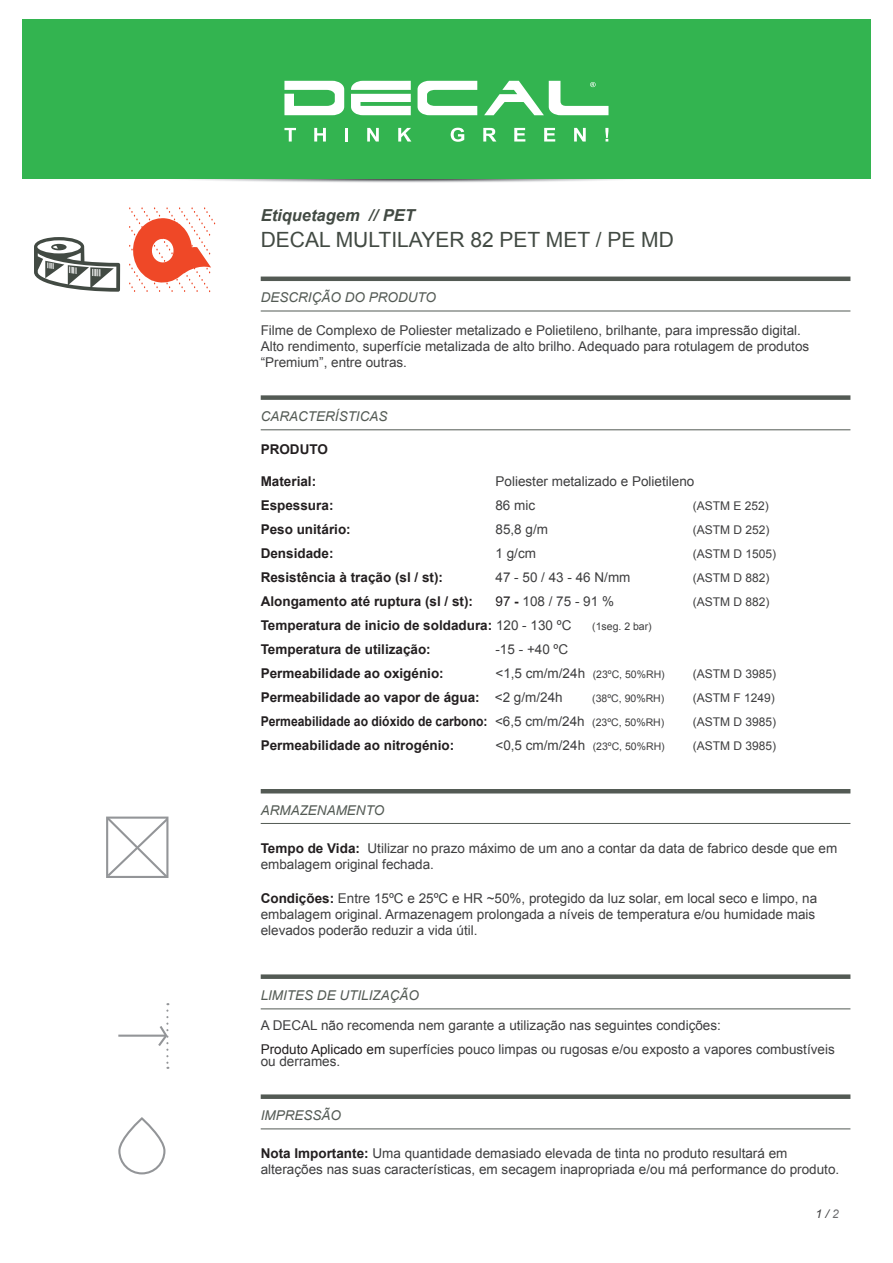
<style>
.page{position:relative;width:893px;height:1263px;background:#fff}
.page>*{position:absolute;margin:0;border:0;box-sizing:border-box;transform-origin:0 0}
.t1{font:21px "Arial";color:#424a43}
.t2{font:italic 700 16.5px "Arial";color:#424a43}
.t3{font:13.5px/16.2px "Arial";color:#3e3e3f}
.t4{font:700 13.5px "Arial";color:#231f20}
.t5{font:italic 13.5px "Arial";color:#535a54}
.t6{font:700 13.5px "Arial";color:#231f20;scale:.9 1}
.t7{font:12px "Arial";color:#3e3e3f}
.t8{font:italic 12px "Arial";color:#3e3e3f}
.t9{font:10.5px "Arial";color:#3e3e3f}
.s1{color:#231f20}
.s2{font-weight:700;color:#231f20}
.s3{font-weight:400;color:#3e3e3f}
.s4{font-size:10.5px}
.s5{font-weight:400;font-size:10.5px;color:#3e3e3f}
.s6{color:#6c6d70}
</style>
<div class="page">
<img style="left:188px;top:179px;width:437px;height:4px">
<div style="left:22px;top:19px;width:849px;height:160px;background:#33b450"></div>
<hr style="left:261px;top:277px;width:589px;height:4px;background:#535a54">
<hr style="left:261px;top:311px;width:589px;height:1px;background:#535a54">
<div style="left:261px;top:395px;width:589px;height:5px;background:#535a54"></div>
<hr style="left:261px;top:430px;width:589px;height:1px;background:#535a54">
<hr style="left:261px;top:789px;width:589px;height:4px;background:#535a54">
<hr style="left:261px;top:823px;width:589px;height:1px;background:#535a54">
<div style="left:261px;top:974px;width:589px;height:5px;background:#535a54"></div>
<hr style="left:261px;top:1009px;width:589px;height:1px;background:#535a54">
<div style="left:261px;top:1094px;width:589px;height:5px;background:#535a54"></div>
<hr style="left:261px;top:1129px;width:589px;height:1px;background:#535a54">
<svg style="left:284px;top:81px;width:60px;height:34px"></svg>
<svg style="left:351px;top:81px;width:60px;height:34px"></svg>
<svg style="left:418px;top:81px;width:59px;height:34px"></svg>
<svg style="left:484px;top:81px;width:124px;height:34px"></svg>
<svg style="left:284px;top:128px;width:12px;height:14px"></svg>
<svg style="left:314px;top:128px;width:12px;height:14px"></svg>
<hr style="left:345px;top:128px;width:3px;height:14px;background:#fff">
<svg style="left:367px;top:128px;width:12px;height:14px"></svg>
<svg style="left:398px;top:128px;width:13px;height:14px"></svg>
<svg style="left:451px;top:128px;width:13px;height:14px"></svg>
<svg style="left:483px;top:128px;width:13px;height:14px"></svg>
<svg style="left:514px;top:128px;width:11px;height:14px"></svg>
<svg style="left:544px;top:128px;width:11px;height:14px"></svg>
<svg style="left:574px;top:128px;width:12px;height:14px"></svg>
<svg style="left:605px;top:128px;width:3px;height:14px"></svg>
<svg style="left:106px;top:816px;width:63px;height:62px"></svg>
<svg style="left:34px;top:237px;width:86px;height:55px"></svg>
<svg style="left:129px;top:207px;width:86px;height:85px"></svg>
<hr style="left:118px;top:1034px;width:48px;height:3px;background:#939598">
<svg style="left:156px;top:1003px;width:13px;height:66px"></svg>
<div style="left:118px;top:1117px;width:47px;height:57px;border:2px solid #939598;border-radius:23px"></div>
<p class="t2" style="left:261px;top:205px;width:156px">Etiquetagem // PET</p>
<h1 class="t1" style="left:261px;top:225px;width:415px">DECAL MULTILAYER 82 PET MET / PE MD</h1>
<p class="t5" style="left:261px;top:289px;width:177px">DESCRIÇÃO DO PRODUTO</p>
<p class="t3" style="left:261px;top:322px;width:550px">Filme de Complexo de Poliester metalizado e Polietileno, brilhante, para impressão digital.<br>Alto rendimento, superfície metalizada de alto brilho. Adequado para rotulagem de produtos “Premium”, entre outras.</p>
<p class="t5" style="left:261px;top:408px;width:128px">CARACTERÍSTICAS</p>
<p class="t4" style="left:261px;top:440px;width:69px">PRODUTO</p>
<p class="t4" style="left:261px;top:472px;width:57px">Material:</p>
<p class="t3" style="left:495px;top:473px;width:200px">Poliester metalizado e Polietileno</p>
<p class="t4" style="left:261px;top:496px;width:74px">Espessura:</p>
<p class="t3" style="left:495px;top:497px;width:41px">86 mic</p>
<p class="t7" style="left:693px;top:498px;width:78px">(ASTM E 252)</p>
<p class="t4" style="left:261px;top:520px;width:92px">Peso unitário:</p>
<p class="t3" style="left:495px;top:521px;width:54px">85,8 g/m</p>
<p class="t7" style="left:693px;top:522px;width:78px">(ASTM D 252)</p>
<p class="t4" style="left:261px;top:544px;width:74px">Densidade:</p>
<p class="t3" style="left:495px;top:545px;width:42px">1 g/cm</p>
<p class="t7" style="left:693px;top:546px;width:85px">(ASTM D 1505)</p>
<p class="t4" style="left:261px;top:568px;width:184px">Resistência à tração (sl / st):</p>
<p class="t3" style="left:495px;top:569px;width:137px">47 - 50 / 43 - 46 N/mm</p>
<p class="t7" style="left:693px;top:570px;width:78px">(ASTM D 882)</p>
<p class="t4" style="left:261px;top:592px;width:214px">Alongamento até ruptura (sl / st):</p>
<p class="t3" style="left:495px;top:593px;width:120px"><span class="s1">97</span> <span class="s2">-</span> 108 / 75 - 91 %</p>
<p class="t7" style="left:693px;top:594px;width:78px">(ASTM D 882)</p>
<p class="t4" style="left:261px;top:616px;width:312px">Temperatura de inicio de soldadura: <span class="s3">120 - 130 ºC</span></p>
<p class="t9" style="left:592px;top:619px;width:61px">(1seg. 2 bar)</p>
<p class="t4" style="left:261px;top:640px;width:172px">Temperatura de utilização:</p>
<p class="t3" style="left:495px;top:641px;width:74px">-15 - +40 ºC</p>
<p class="t4" style="left:261px;top:664px;width:185px">Permeabilidade ao oxigénio:</p>
<p class="t3" style="left:495px;top:665px;width:171px">&lt;1,5 cm/m/24h <span class="s4">(23ºC, 50%RH)</span></p>
<p class="t7" style="left:693px;top:666px;width:85px">(ASTM D 3985)</p>
<p class="t4" style="left:261px;top:688px;width:303px">Permeabilidade ao vapor de água: <span class="s3">&lt;2 g/m/24h</span></p>
<p class="t9" style="left:592px;top:691px;width:74px">(38ºC, 90%RH)</p>
<p class="t7" style="left:693px;top:690px;width:84px">(ASTM F 1249)</p>
<p class="t6" style="left:261px;top:712px;width:450px">Permeabilidade ao dióxido de carbono: <span class="s3">&lt;6,5 cm/m/24h</span> <span class="s5">(23ºC, 50%RH)</span></p>
<p class="t7" style="left:693px;top:714px;width:85px">(ASTM D 3985)</p>
<p class="t4" style="left:261px;top:736px;width:195px">Permeabilidade ao nitrogénio:</p>
<p class="t3" style="left:495px;top:737px;width:171px">&lt;0,5 cm/m/24h <span class="s4">(23ºC, 50%RH)</span></p>
<p class="t7" style="left:693px;top:738px;width:85px">(ASTM D 3985)</p>
<p class="t5" style="left:261px;top:801px;width:125px">ARMAZENAMENTO</p>
<p class="t3" style="left:261px;top:840px;width:578px"><span class="s2">Tempo de Vida:</span> Utilizar no prazo máximo de um ano a contar da data de fabrico desde que em embalagem original fechada.</p>
<p class="t3" style="left:261px;top:890px;width:558px"><span class="s2">Condições:</span> Entre 15ºC e 25ºC e HR ~50%, protegido da luz solar, em local seco e limpo, na embalagem original. Armazenagem prolongada a níveis de temperatura e/ou humidade mais elevados poderão reduzir a vida útil.</p>
<p class="t5" style="left:261px;top:987px;width:160px">LIMITES DE UTILIZAÇÃO</p>
<p class="t3" style="left:261px;top:1013px;width:576px;line-height:24px">A DECAL não recomenda nem garante a utilização nas seguintes condições:<br><span class="s1">Produto Aplicado em</span> superfícies pouco limpas ou rugosas e/ou exposto a vapores combustíveis</p>
<p class="t3" style="left:261px;top:1053px;width:81px">ou derrames.</p>
<p class="t5" style="left:261px;top:1107px;width:82px">IMPRESSÃO</p>
<p class="t3" style="left:261px;top:1145px;width:580px"><span class="s2">Nota Importante:</span> Uma quantidade demasiado elevada de tinta no produto resultará em alterações nas suas características, em secagem inapropriada e/ou má performance do produto.</p>
<p class="t8" style="left:816px;top:1206px;width:25px">1 / <span class="s6">2</span></p>
</div>
